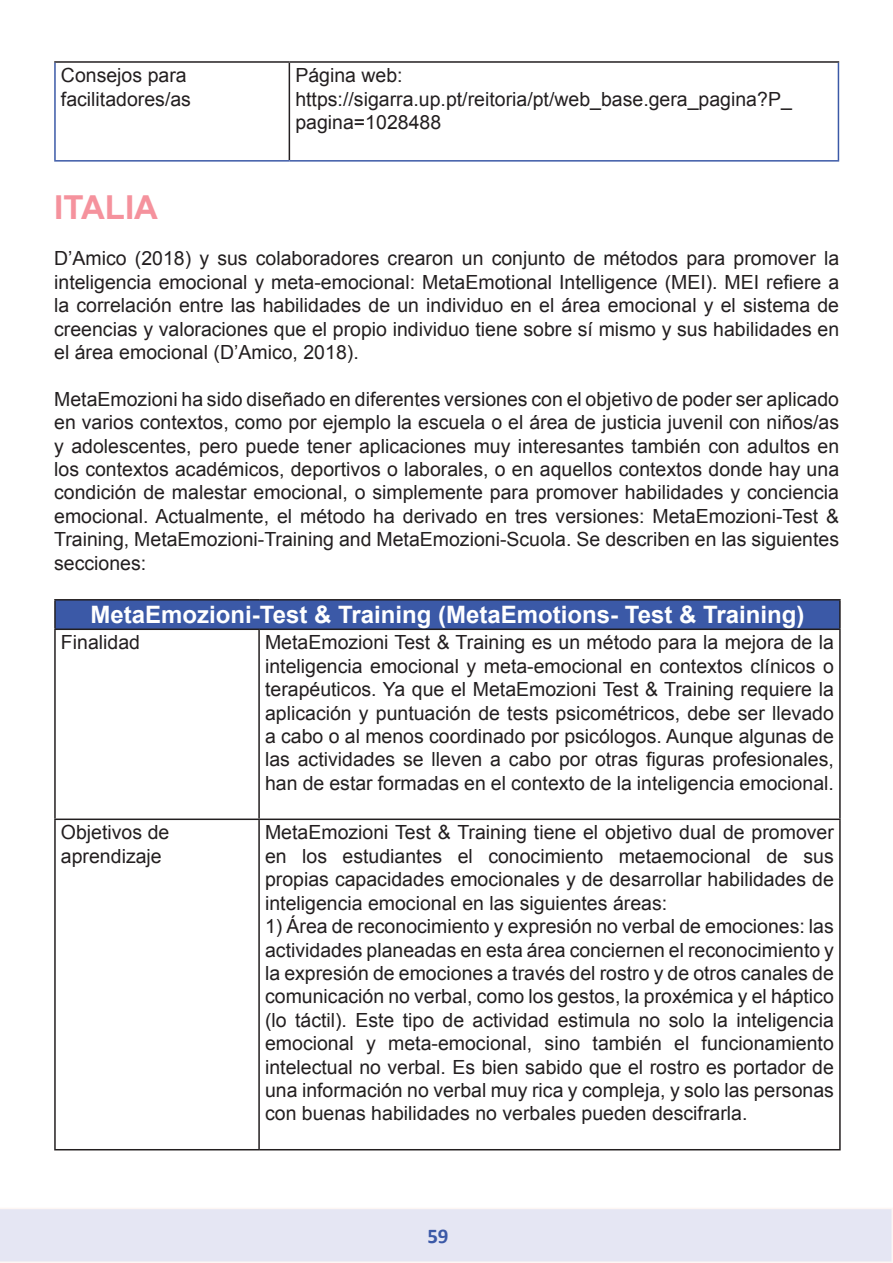
<style>
.page{position:relative;width:893px;height:1263px;background:#fff}
.page>*{position:absolute;margin:0;border:0;box-sizing:border-box;transform-origin:0 0}
.t1{font:700 33px "Arial";color:#f5929d}
.t2{font:700 24px "Arial";color:#fff}
.t3{font:700 21px "Calibri";color:#3b59a7}
.t4{font:19.5px/23.4px "Arial";color:#231f20;text-align:justify}
</style>
<div class="page">
<div style="left:0;top:1208px;width:893px;height:55px;background:#e5e6f3"></div>
<hr style="left:54px;top:61px;width:235px;height:2px;background:#231f20">
<hr style="left:289px;top:61px;width:550px;height:2px;background:#231f20">
<hr style="left:289px;top:63px;width:1px;height:97px;background:#231f20">
<hr style="left:54px;top:63px;width:2px;height:97px;background:#3b59a7">
<hr style="left:838px;top:63px;width:1px;height:97px;background:#3b59a7">
<hr style="left:54px;top:160px;width:235px;height:2px;background:#3b59a7">
<hr style="left:289px;top:160px;width:550px;height:2px;background:#3b59a7">
<div style="left:55px;top:600px;width:785px;height:29px;background:#3b59a7"></div>
<hr style="left:54px;top:628px;width:205px;height:2px;background:#231f20">
<hr style="left:259px;top:628px;width:582px;height:2px;background:#231f20">
<hr style="left:258px;top:630px;width:2px;height:188px;background:#231f20">
<hr style="left:54px;top:818px;width:205px;height:2px;background:#231f20">
<hr style="left:259px;top:818px;width:582px;height:2px;background:#231f20">
<hr style="left:258px;top:820px;width:2px;height:329px;background:#231f20">
<hr style="left:54px;top:1149px;width:205px;height:1px;background:#231f20">
<hr style="left:259px;top:1149px;width:582px;height:1px;background:#231f20">
<hr style="left:54px;top:599px;width:205px;height:1px;background:#231f20">
<hr style="left:54px;top:600px;width:2px;height:28px;background:#231f20">
<hr style="left:259px;top:599px;width:582px;height:1px;background:#231f20">
<hr style="left:839px;top:600px;width:2px;height:28px;background:#231f20">
<hr style="left:54px;top:630px;width:2px;height:188px;background:#231f20">
<hr style="left:839px;top:630px;width:2px;height:188px;background:#231f20">
<hr style="left:54px;top:820px;width:2px;height:329px;background:#231f20">
<hr style="left:839px;top:820px;width:2px;height:329px;background:#231f20">
<p class="t4" style="left:61px;top:64px;width:132px">Consejos para facilitadores/as</p>
<p class="t4" style="left:295px;top:64px;width:498px;text-align:left">Página web: https://sigarra.up.pt/reitoria/pt/web_base.gera_pagina?P_ pagina=1028488</p>
<h1 class="t1" style="left:54px;top:185px;width:105px">ITALIA</h1>
<p class="t4" style="left:54px;top:247px;width:786px">D’Amico (2018) y sus colaboradores crearon un conjunto de métodos para promover la inteligencia emocional y meta-emocional: MetaEmotional Intelligence (MEI). MEI refiere a la correlación entre las habilidades de un individuo en el área emocional y el sistema de creencias y valoraciones que el propio individuo tiene sobre sí mismo y sus habilidades en el área emocional (D’Amico, 2018).</p>
<p class="t4" style="left:54px;top:387px;width:786px">MetaEmozioni ha sido diseñado en diferentes versiones con el objetivo de poder ser aplicado en varios contextos, como por ejemplo la escuela o el área de justicia juvenil con niños/as y adolescentes, pero puede tener aplicaciones muy interesantes también con adultos en los contextos académicos, deportivos o laborales, o en aquellos contextos donde hay una condición de malestar emocional, o simplemente para promover habilidades y conciencia emocional. Actualmente, el método ha derivado en tres versiones: MetaEmozioni-Test &amp; Training, MetaEmozioni-Training and MetaEmozioni-Scuola. Se describen en las siguientes secciones:</p>
<p class="t2" style="left:91px;top:599px;width:715px">MetaEmozioni-Test &amp; Training (MetaEmotions- Test &amp; Training)</p>
<p class="t4" style="left:61px;top:631px;width:81px">Finalidad</p>
<p class="t4" style="left:265px;top:631px;width:570px">MetaEmozioni Test &amp; Training es un método para la mejora de la inteligencia emocional y meta-emocional en contextos clínicos o terapéuticos. Ya que el MetaEmozioni Test &amp; Training requiere la aplicación y puntuación de tests psicométricos, debe ser llevado a cabo o al menos coordinado por psicólogos. Aunque algunas de las actividades se lleven a cabo por otras figuras profesionales, han de estar formadas en el contexto de la inteligencia emocional.</p>
<p class="t4" style="left:61px;top:821px;width:110px">Objetivos de aprendizaje</p>
<p class="t4" style="left:265px;top:821px;width:570px">MetaEmozioni Test &amp; Training tiene el objetivo dual de promover en los estudiantes el conocimiento metaemocional de sus propias capacidades emocionales y de desarrollar habilidades de inteligencia emocional en las siguientes áreas:</p>
<p class="t4" style="left:265px;top:915px;width:570px">1) Área de reconocimiento y expresión no verbal de emociones: las actividades planeadas en esta área conciernen el reconocimiento y la expresión de emociones a través del rostro y de otros canales de comunicación no verbal, como los gestos, la proxémica y el háptico (lo táctil). Este tipo de actividad estimula no solo la inteligencia emocional y meta-emocional, sino también el funcionamiento intelectual no verbal. Es bien sabido que el rostro es portador de una información no verbal muy rica y compleja, y solo las personas con buenas habilidades no verbales pueden descifrarla.</p>
<p class="t3" style="left:427px;top:1222px;width:23px">59</p>
</div>
